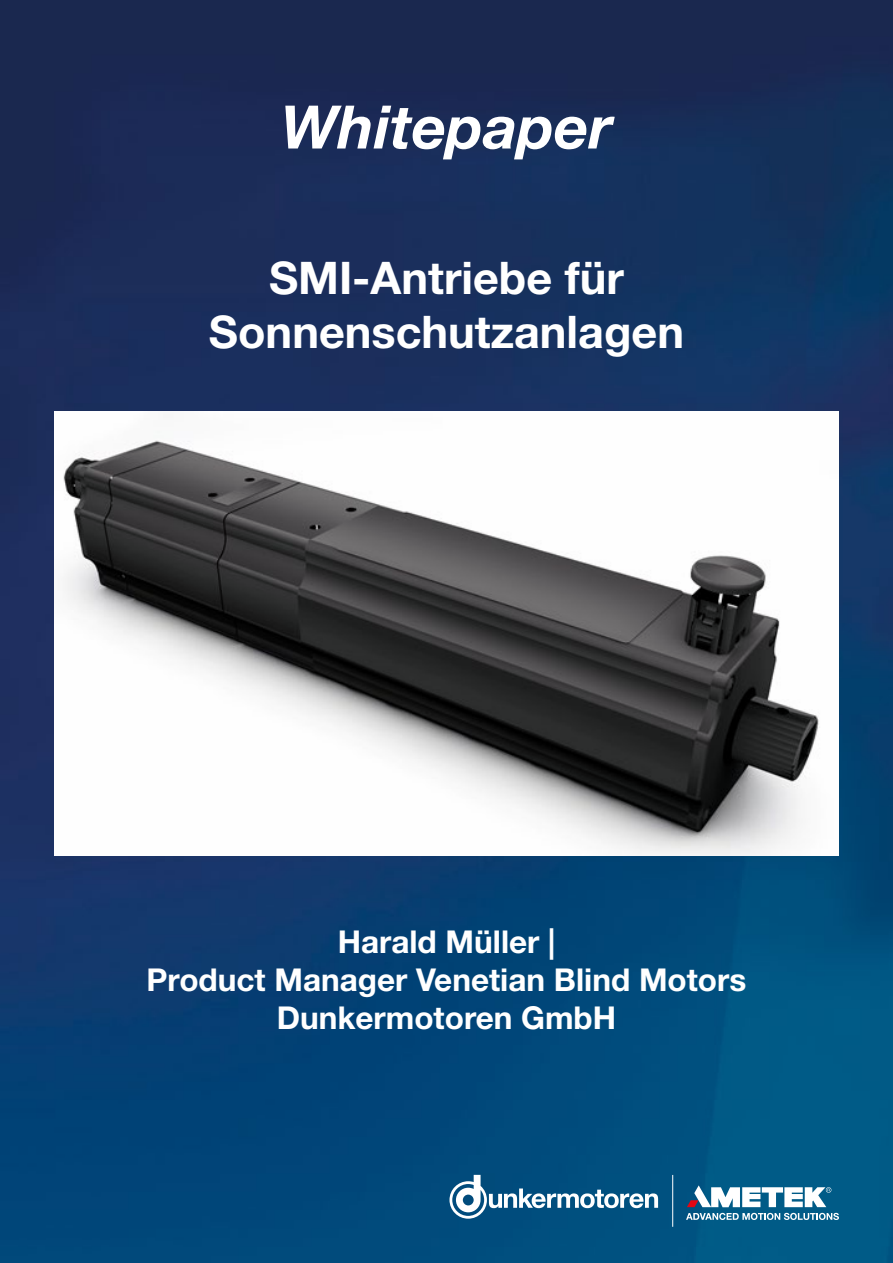
<style>
.page{position:relative;width:893px;height:1263px;background:#fff}
.page>*{position:absolute;margin:0;border:0;box-sizing:border-box;transform-origin:0 0}
.t1{font:italic 700 60px "Helvetica Neue LT Std";color:#fff}
.t2{font:700 45px/54px "Helvetica Neue LT Std";color:#fff;text-align:center}
.t3{font:700 31.5px/37.8px "Helvetica Neue LT Std";color:#fff;text-align:center}
</style>
<div class="page">
<img style="left:0;top:0;width:893px;height:1263px">
<svg style="left:449px;top:1175px;width:209px;height:44px"></svg>
<svg style="left:686px;top:1213px;width:153px;height:7px"></svg>
<svg style="left:687px;top:1185px;width:144px;height:22px"></svg>
<hr style="left:672px;top:1175px;width:1px;height:52px;background:#fff">
<img style="left:54px;top:411px;width:784px;height:445px">
<h1 class="t1" style="left:281px;top:90px;width:333px">Whitepaper</h1>
<h2 class="t2" style="left:209px;top:250px;width:477px">SMI-Antriebe für<br>Sonnenschutzanlagen</h2>
<p class="t3" style="left:147px;top:922px;width:601px">Harald Müller |<br>Product Manager Venetian Blind Motors<br>Dunkermotoren GmbH</p>
</div>
